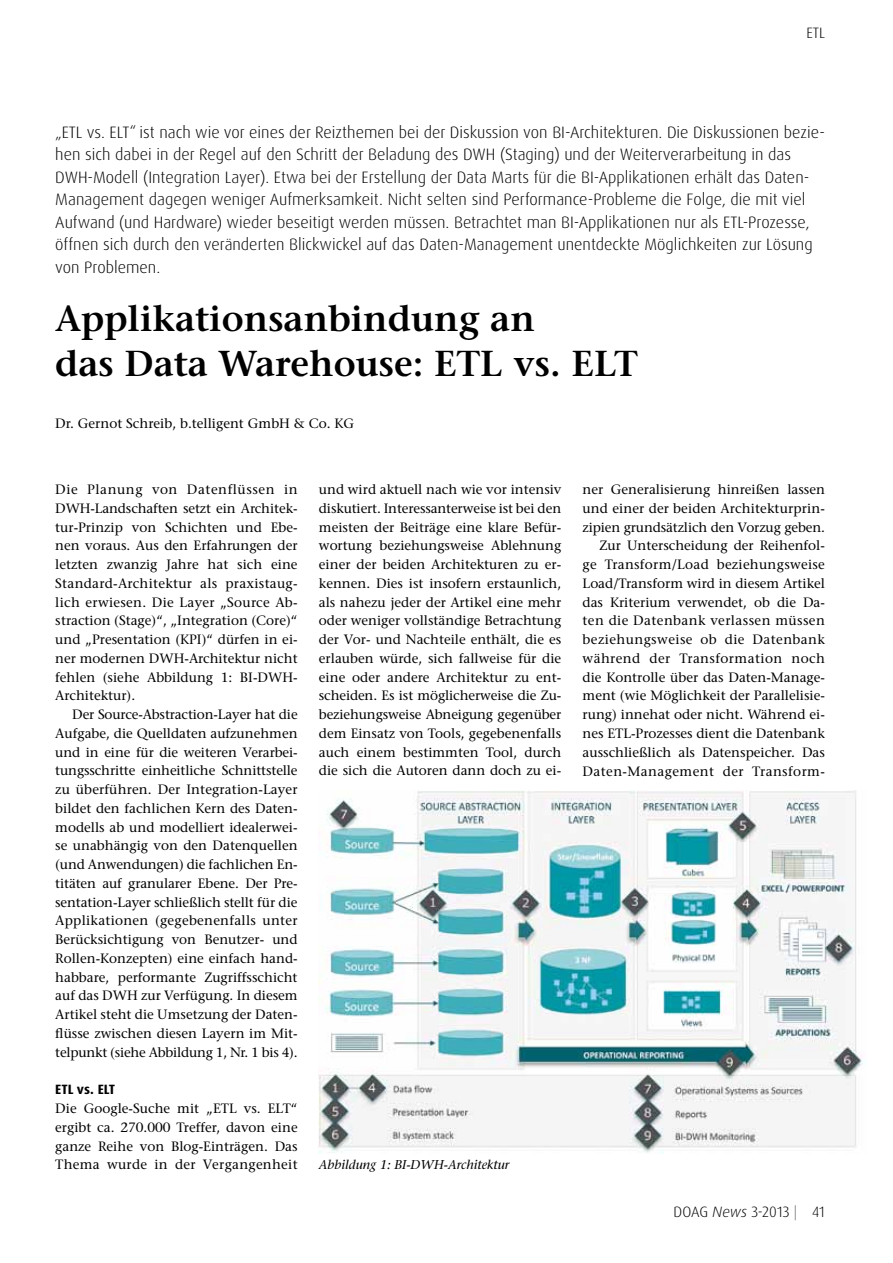
<style>
.page{position:relative;width:893px;height:1263px;background:#fff}
.page>*{position:absolute;margin:0;border:0;box-sizing:border-box;transform-origin:0 0}
.t1{font:600 36px/45px "Stone Serif Std";color:#000}
.t2{font:300 16.5px/22.5px "Dax Pro";color:#000}
.t3{font:300 15px "Dax Pro";color:#000}
.t4{font:500 13.5px/18.8px "Stone Serif Std";color:#000;text-align:justify}
.t5{font:700 13.5px "Dax Pro";color:#000}
.t6{font:italic 500 12.75px "Stone Serif Std";color:#000}
.s1{font-style:italic}
.s2{color:#706f6f}
</style>
<div class="page">
<img style="left:319px;top:791px;width:544px;height:362px">
<p class="t3" style="left:806px;top:23px;width:20px">ETL</p>
<p class="t2" style="left:55px;top:121px;width:771px">„ETL vs. ELT“ ist nach wie vor eines der Reizthemen bei der Diskussion von BI-Architekturen. Die Diskussionen bezie&shy;hen sich dabei in der Regel auf den Schritt der Beladung des DWH (Staging) und der Weiterverarbeitung in das DWH-Modell (Integration Layer). Etwa bei der Erstellung der Data Marts für die BI-Applikationen erhält das Daten-Management dagegen weniger Aufmerksamkeit. Nicht selten sind Performance-Probleme die Folge, die mit viel Aufwand (und Hardware) wieder beseitigt werden müssen. Betrachtet man BI-Applikationen nur als ETL-Prozesse, öffnen sich durch den veränderten Blickwickel auf das Daten-Management unentdeckte Möglichkeiten zur Lösung von Problemen.</p>
<h1 class="t1" style="left:55px;top:296px;width:584px">Applikationsanbindung an<br>das Data Warehouse: ETL vs. ELT</h1>
<p class="t4" style="left:55px;top:414px;width:301px">Dr. Gernot Schreib, b.telligent GmbH &amp; Co. KG</p>
<p class="t4" style="left:55px;top:480px;width:244px">Die Planung von Datenflüssen in DWH-Landschaften setzt ein Architek&shy;tur-Prinzip von Schichten und Ebe&shy;nen voraus. Aus den Erfahrungen der letzten zwanzig Jahre hat sich eine Standard-Architektur als praxistaug&shy;lich erwiesen. Die Layer „Source Ab&shy;straction (Stage)“, „Integration (Core)“ und „Presentation (KPI)“ dürfen in ei&shy;ner modernen DWH-Architektur nicht fehlen (siehe Abbildung 1: BI-DWH-Architektur).</p>
<p class="t4" style="left:55px;top:705px;width:244px;text-indent:17px">Der Source-Abstraction-Layer hat die Aufgabe, die Quelldaten aufzunehmen und in eine für die weiteren Verarbei&shy;tungsschritte einheitliche Schnittstelle zu überführen. Der Integration-Layer bildet den fachlichen Kern des Daten&shy;modells ab und modelliert idealerwei&shy;se unabhängig von den Datenquellen (und Anwendungen) die fachlichen En&shy;titäten auf granularer Ebene. Der Pre&shy;sentation-Layer schließlich stellt für die Applikationen (gegebenenfalls unter Berücksichtigung von Benutzer- und Rollen-Konzepten) eine einfach hand&shy;habbare, performante Zugriffsschicht auf das DWH zur Verfügung. In diesem Artikel steht die Umsetzung der Daten&shy;flüsse zwischen diesen Layern im Mit&shy;telpunkt (siehe Abbildung 1, Nr. 1 bis 4).</p>
<p class="t5" style="left:55px;top:1081px;width:62px">ETL vs. ELT</p>
<p class="t4" style="left:55px;top:1099px;width:244px">Die Google-Suche mit „ETL vs. ELT“ ergibt ca. 270.000 Treffer, davon eine ganze Reihe von Blog-Einträgen. Das Thema wurde in der Vergangenheit</p>
<p class="t4" style="left:319px;top:480px;width:244px">und wird aktuell nach wie vor intensiv diskutiert. Interessanterweise ist bei den meisten der Beiträge eine klare Befür&shy;wortung beziehungsweise Ablehnung einer der beiden Architekturen zu er&shy;kennen. Dies ist insofern erstaunlich, als nahezu jeder der Artikel eine mehr oder weniger vollständige Betrachtung der Vor- und Nachteile enthält, die es erlauben würde, sich fallweise für die eine oder andere Architektur zu ent&shy;scheiden. Es ist möglicherweise die Zu&shy;beziehungsweise Abneigung gegenüber dem Einsatz von Tools, gegebenenfalls auch einem bestimmten Tool, durch die sich die Autoren dann doch zu ei-</p>
<p class="t4" style="left:583px;top:480px;width:244px;text-align:right">ner Generalisierung hinreißen lassen und einer der beiden Architekturprin&shy;zipien grundsätzlich den Vorzug geben.<br>Zur Unterscheidung der Reihenfol&shy;ge Transform/Load beziehungsweise Load/Transform wird in diesem Artikel das Kriterium verwendet, ob die Da&shy;ten die Datenbank verlassen müssen beziehungsweise ob die Datenbank während der Transformation noch die Kontrolle über das Daten-Manage&shy;ment (wie Möglichkeit der Parallelisie&shy;rung) innehat oder nicht. Während ei&shy;nes ETL-Prozesses dient die Datenbank ausschließlich als Datenspeicher. Das Daten-Management der Transform-</p>
<p class="t6" style="left:319px;top:1157px;width:192px">Abbildung 1: BI-DWH-Architektur</p>
<p class="t3" style="left:674px;top:1202px;width:153px">DOAG <span class="s1">News</span> 3-2013 <span class="s2">|</span> 41</p>
</div>
